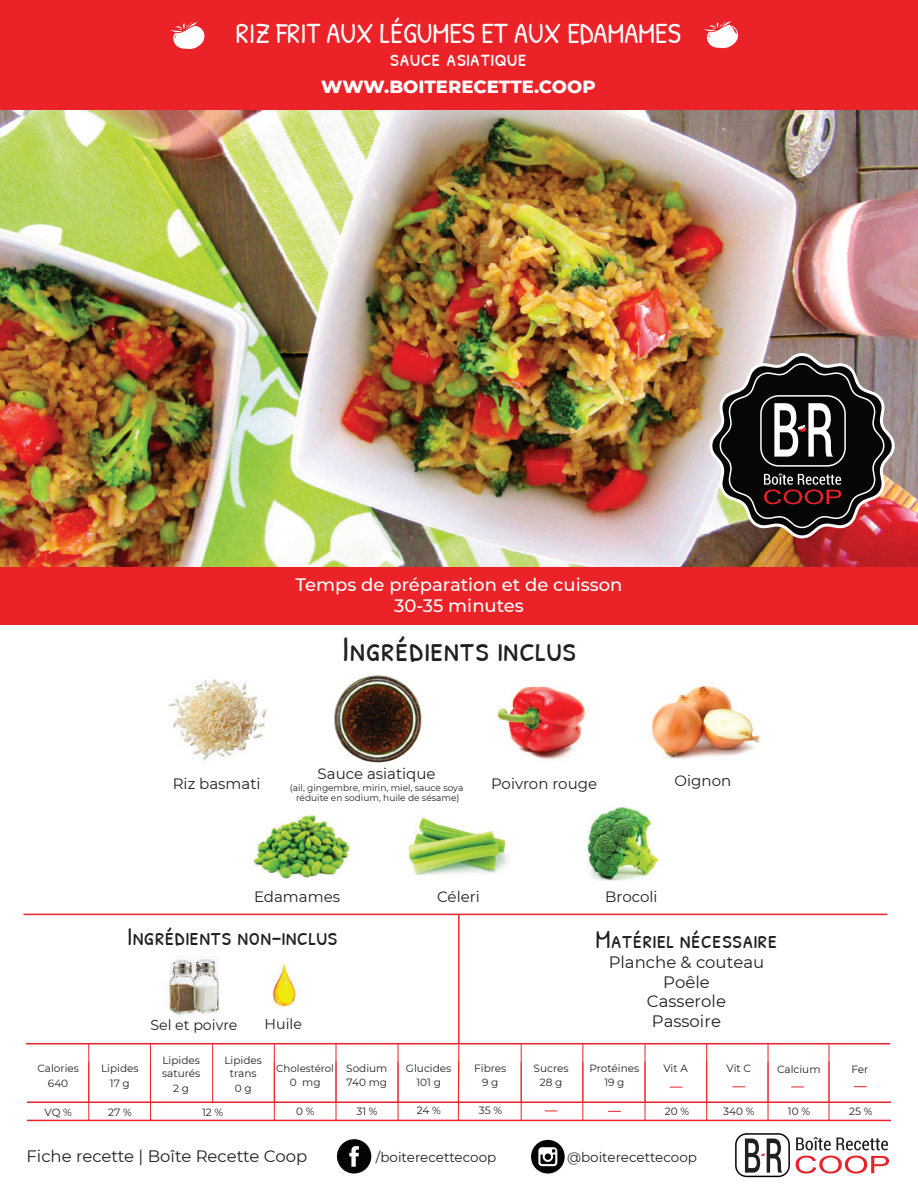
<style>
.page{position:relative;width:918px;height:1188px;background:#fff}
.page>*{position:absolute;margin:0;border:0;box-sizing:border-box;transform-origin:0 0}
.t1{font:36px "Patrick Hand SC";color:#231f20}
.t2{font:28.5px "Patrick Hand SC";color:#fff}
.t3{font:25.5px "Patrick Hand SC";color:#231f20}
.t4{font:24px "Patrick Hand SC";color:#fff}
.t5{font:500 18px/21.6px "Montserrat";color:#fff;text-align:center}
.t6{font:800 18px "Montserrat";color:#fff}
.t7{font:16.5px/19.8px "Montserrat";color:#231f20;text-align:center}
.t8{font:15px "Montserrat";color:#231f20}
.t9{font:14.25px "Montserrat";color:#231f20}
.t10{font:13.5px "Montserrat";color:#231f20}
.t11{font:10.5px/14px "Montserrat";color:#231f20;text-align:center}
.t12{font:10.2px "Montserrat";color:#231f20}
.t13{font:9px/10.5px "Montserrat";color:#231f20;text-align:center}
</style>
<div class="page">
<img style="left:0;top:109px;width:918px;height:458px">
<img style="left:587px;top:806px;width:73px;height:74px">
<img style="left:408px;top:817px;width:101px;height:59px">
<img style="left:252px;top:814px;width:98px;height:66px">
<img style="left:497px;top:686px;width:88px;height:74px">
<img style="left:168px;top:679px;width:100px;height:82px">
<img style="left:334px;top:675px;width:88px;height:88px">
<div style="left:0;top:0;width:918px;height:109px;background:#eb2329"></div>
<hr style="left:26px;top:1043px;width:864px;height:1px;background:#ec2129">
<div style="left:337px;top:1139px;width:34px;height:35px;background:#050504;border-radius:50%"></div>
<svg style="left:349px;top:1146px;width:10px;height:21px"></svg>
<div style="left:531px;top:1140px;width:34px;height:34px;background:#050504;border-radius:50%"></div>
<svg style="left:538px;top:1147px;width:19px;height:19px"></svg>
<svg style="left:796px;top:1137px;width:92px;height:13px"></svg>
<svg style="left:745px;top:1139px;width:37px;height:34px"></svg>
<div style="left:735px;top:1133px;width:55px;height:44px;border:2px solid #040503;border-radius:11px"></div>
<svg style="left:796px;top:1156px;width:93px;height:18px"></svg>
<img style="left:705px;top:349px;width:194px;height:193px">
<div style="left:760px;top:395px;width:86px;height:72px;border:2px solid #fff;border-radius:18px"></div>
<div style="left:0;top:567px;width:918px;height:58px;background:#eb2329"></div>
<hr style="left:23px;top:914px;width:864px;height:1px;background:#ec2129">
<hr style="left:458px;top:914px;width:2px;height:130px;background:#eb242a">
<hr style="left:88px;top:1044px;width:1px;height:58px;background:#eb242a">
<hr style="left:150px;top:1044px;width:1px;height:58px;background:#eb242a">
<hr style="left:336px;top:1044px;width:1px;height:58px;background:#eb242a">
<hr style="left:398px;top:1044px;width:1px;height:58px;background:#eb242a">
<hr style="left:645px;top:1044px;width:1px;height:58px;background:#eb242a">
<hr style="left:706px;top:1044px;width:1px;height:58px;background:#eb242a">
<hr style="left:768px;top:1044px;width:1px;height:58px;background:#eb242a">
<hr style="left:212px;top:1044px;width:1px;height:59px;background:#eb242a">
<hr style="left:274px;top:1044px;width:1px;height:58px;background:#eb242a">
<hr style="left:521px;top:1044px;width:1px;height:58px;background:#eb242a">
<hr style="left:582px;top:1044px;width:1px;height:58px;background:#eb242a">
<hr style="left:829px;top:1044px;width:1px;height:58px;background:#eb242a">
<hr style="left:27px;top:1101px;width:864px;height:2px;background:#ec2129">
<hr style="left:88px;top:1062px;width:1px;height:58px;background:#eb242a">
<hr style="left:150px;top:1062px;width:1px;height:58px;background:#eb242a">
<hr style="left:336px;top:1062px;width:1px;height:58px;background:#eb242a">
<hr style="left:398px;top:1062px;width:1px;height:58px;background:#eb242a">
<svg style="left:458px;top:1044px;width:2px;height:76px"></svg>
<hr style="left:645px;top:1062px;width:1px;height:58px;background:#eb242a">
<hr style="left:706px;top:1062px;width:1px;height:58px;background:#eb242a">
<hr style="left:768px;top:1062px;width:1px;height:58px;background:#eb242a">
<hr style="left:274px;top:1062px;width:1px;height:58px;background:#eb242a">
<hr style="left:521px;top:1062px;width:1px;height:58px;background:#eb242a">
<hr style="left:582px;top:1062px;width:1px;height:58px;background:#eb242a">
<hr style="left:829px;top:1062px;width:1px;height:58px;background:#eb242a">
<hr style="left:27px;top:1120px;width:864px;height:1px;background:#ec2129">
<svg style="left:545px;top:1111px;width:12px;height:1px"></svg>
<svg style="left:608px;top:1111px;width:13px;height:1px"></svg>
<svg style="left:670px;top:1087px;width:12px;height:1px"></svg>
<svg style="left:733px;top:1086px;width:12px;height:1px"></svg>
<svg style="left:791px;top:1087px;width:13px;height:1px"></svg>
<svg style="left:854px;top:1086px;width:13px;height:1px"></svg>
<svg style="left:170px;top:22px;width:34px;height:27px"></svg>
<svg style="left:704px;top:21px;width:34px;height:27px"></svg>
<img style="left:272px;top:964px;width:24px;height:43px">
<img style="left:169px;top:957px;width:50px;height:59px">
<img style="left:650px;top:685px;width:110px;height:74px">
<h2 class="t2" style="left:236px;top:13px;width:447px">RIZ FRIT AUX LÉGUMES ET AUX EDAMAMES</h2>
<h3 class="t4" style="left:390px;top:40px;width:139px">sauce asiatique</h3>
<h3 class="t6" style="left:321px;top:74px;width:276px">WWW.BOITERECETTE.COOP</h3>
<h3 class="t5" style="left:296px;top:573px;width:328px">Temps de préparation et de cuisson<br>30-35 minutes</h3>
<h1 class="t1" style="left:341px;top:624px;width:237px">Ingrédients inclus</h1>
<h3 class="t8" style="left:173px;top:774px;width:89px">Riz basmati</h3>
<h3 class="t8" style="left:318px;top:763px;width:119px">Sauce asiatique</h3>
<p class="t13" style="left:290px;top:782px;width:175px">(ail, gingembre, mirin, miel, sauce soya réduite en sodium, huile de sésame)</p>
<h3 class="t8" style="left:491px;top:774px;width:108px">Poivron rouge</h3>
<h3 class="t8" style="left:675px;top:770px;width:58px">Oignon</h3>
<h3 class="t8" style="left:254px;top:886px;width:88px">Edamames</h3>
<h3 class="t3" style="left:127px;top:918px;width:213px">Ingrédients non-inclus</h3>
<h3 class="t9" style="left:150px;top:1015px;width:89px">Sel et poivre</h3>
<h3 class="t9" style="left:265px;top:1014px;width:39px">Huile</h3>
<h3 class="t8" style="left:437px;top:886px;width:44px">Céleri</h3>
<h3 class="t8" style="left:605px;top:886px;width:54px">Brocoli</h3>
<h3 class="t3" style="left:596px;top:921px;width:183px">Matériel nécessaire</h3>
<h3 class="t7" style="left:609px;top:952px;width:157px">Planche &amp; couteau<br>Poêle<br>Casserole<br>Passoire</h3>
<p class="t11" style="left:224px;top:1054px;width:39px;line-height:12.6px">Lipides trans</p>
<p class="t11" style="left:235px;top:1081px;width:18px">0 g</p>
<p class="t11" style="left:37px;top:1061px;width:43px">Calories</p>
<p class="t11" style="left:101px;top:1061px;width:39px">Lipides</p>
<p class="t11" style="left:162px;top:1054px;width:40px;line-height:12.6px;text-align:left">Lipides saturés</p>
<p class="t12" style="left:276px;top:1062px;width:59px">Cholestérol</p>
<p class="t11" style="left:48px;top:1076px;width:22px">640</p>
<p class="t11" style="left:110px;top:1076px;width:21px">17 g</p>
<p class="t11" style="left:173px;top:1081px;width:17px">2 g</p>
<p class="t11" style="left:346px;top:1061px;width:43px;text-align:left">Sodium<br>740 mg</p>
<p class="t11" style="left:406px;top:1061px;width:47px">Glucides<br>101 g</p>
<p class="t11" style="left:474px;top:1061px;width:34px">Fibres<br>9 g</p>
<p class="t11" style="left:534px;top:1061px;width:36px">Sucres<br>28 g</p>
<p class="t11" style="left:590px;top:1061px;width:51px">Protéines<br>19 g</p>
<p class="t11" style="left:663px;top:1061px;width:26px">Vit A</p>
<p class="t11" style="left:665px;top:1104px;width:26px">20 %</p>
<p class="t11" style="left:723px;top:1104px;width:33px">340 %</p>
<p class="t11" style="left:727px;top:1061px;width:26px">Vit C</p>
<p class="t11" style="left:777px;top:1062px;width:45px">Calcium</p>
<p class="t11" style="left:851px;top:1062px;width:19px">Fer</p>
<p class="t11" style="left:290px;top:1075px;width:32px">0 mg</p>
<p class="t11" style="left:45px;top:1105px;width:29px">VQ %</p>
<p class="t11" style="left:108px;top:1105px;width:25px">27 %</p>
<p class="t11" style="left:202px;top:1105px;width:23px">12 %</p>
<p class="t11" style="left:296px;top:1104px;width:20px">0 %</p>
<p class="t11" style="left:356px;top:1104px;width:23px">31 %</p>
<p class="t11" style="left:417px;top:1103px;width:26px">24 %</p>
<p class="t11" style="left:479px;top:1103px;width:25px">35 %</p>
<p class="t11" style="left:788px;top:1104px;width:24px">10 %</p>
<p class="t11" style="left:849px;top:1104px;width:25px">25 %</p>
<h3 class="t7" style="left:27px;top:1145px;width:282px">Fiche recette | Boîte Recette Coop</h3>
<p class="t10" style="left:376px;top:1147px;width:122px">/boiterecettecoop</p>
<p class="t10" style="left:567px;top:1148px;width:131px">@boiterecettecoop</p>
</div>
